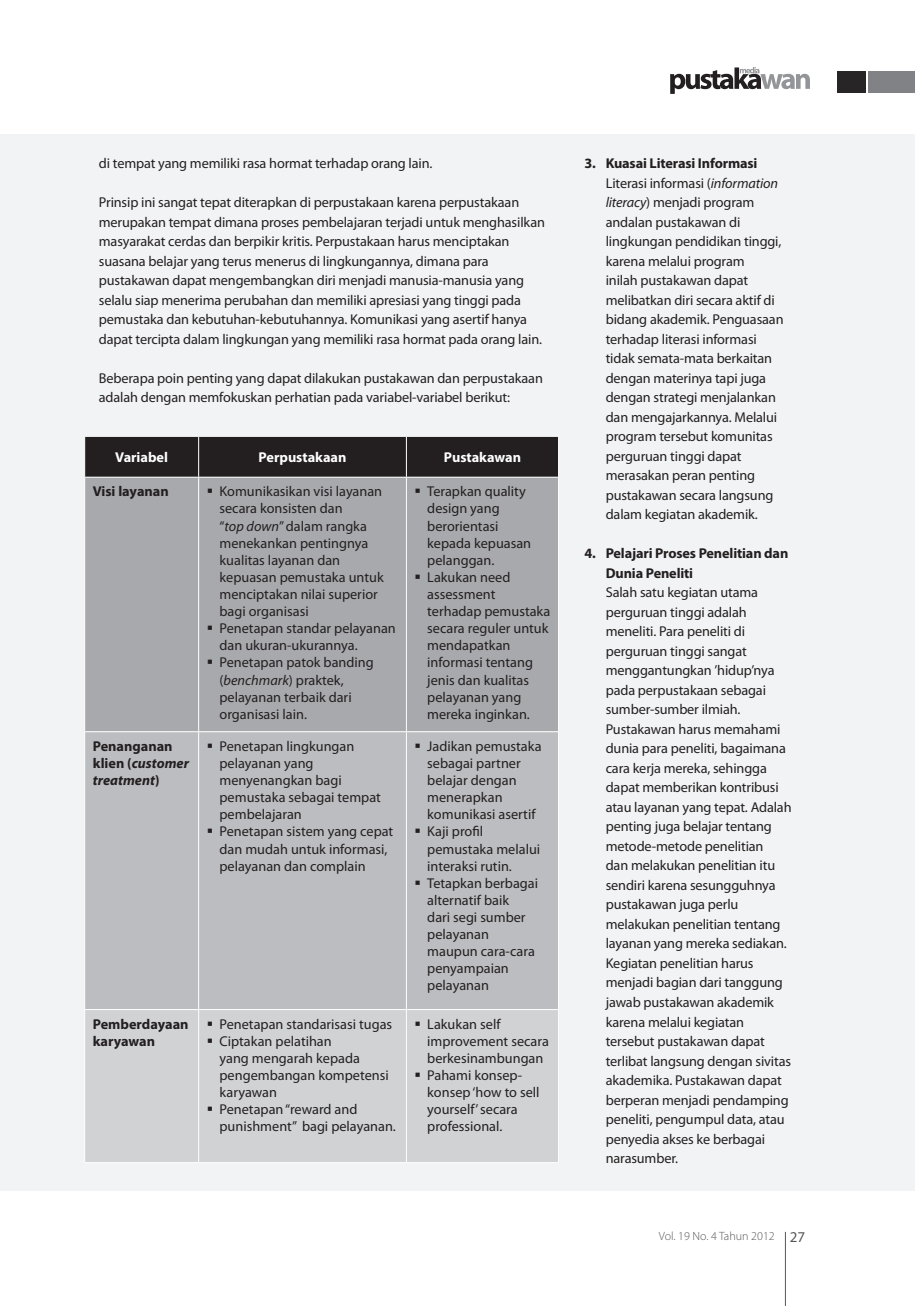
<style>
.page{position:relative;width:915px;height:1306px;background:#fff}
.page>*{position:absolute;margin:0;border:0;box-sizing:border-box;transform-origin:0 0}
.Normal__Web{font:14.25px/19.5px "Myriad Pro";letter-spacing:-.01em;color:#231f20}
.Normal__Web-2{font:700 14.25px/17.1px "Myriad Pro";letter-spacing:-.01em;color:#231f20}
.Normal__Web-3{font:700 14.25px "Myriad Pro";color:#fff}
.t1{font:300 12px "Myriad Pro";color:#57585a}
.s1{font-style:italic}
.s2{font-weight:400;font-size:15px}
</style>
<div class="page">
<hr style="left:784px;top:1231px;width:1px;height:74px;background:#57585a">
<svg style="left:670px;top:67px;width:139px;height:27px"></svg>
<div style="left:867px;top:71px;width:47px;height:21px;background:#808285"></div>
<div style="left:837px;top:71px;width:28px;height:21px;background:#282526"></div>
<div style="left:0;top:134px;width:914px;height:1056px;background:#f2f3f4"></div>
<div style="left:85px;top:437px;width:473px;height:40px;background:#231f20"></div>
<div style="left:85px;top:478px;width:473px;height:253px;background:#a8a9ad"></div>
<div style="left:85px;top:732px;width:473px;height:277px;background:#bcbdc0"></div>
<div style="left:85px;top:1010px;width:473px;height:152px;background:#d1d2d4"></div>
<hr style="left:84px;top:436px;width:114px;height:1px;background:#fff">
<hr style="left:84px;top:437px;width:1px;height:40px;background:#fff">
<hr style="left:198px;top:436px;width:208px;height:1px;background:#fff">
<hr style="left:198px;top:437px;width:1px;height:40px;background:#fff">
<hr style="left:406px;top:436px;width:152px;height:1px;background:#fff">
<hr style="left:406px;top:437px;width:1px;height:40px;background:#fff">
<hr style="left:558px;top:437px;width:1px;height:40px;background:#fff">
<hr style="left:84px;top:477px;width:114px;height:1px;background:#fff">
<hr style="left:84px;top:477px;width:1px;height:254px;background:#fff">
<hr style="left:198px;top:477px;width:208px;height:1px;background:#fff">
<hr style="left:198px;top:477px;width:1px;height:254px;background:#fff">
<hr style="left:406px;top:477px;width:152px;height:1px;background:#fff">
<hr style="left:406px;top:477px;width:1px;height:254px;background:#fff">
<hr style="left:558px;top:477px;width:1px;height:254px;background:#fff">
<hr style="left:84px;top:731px;width:114px;height:1px;background:#fff">
<hr style="left:84px;top:732px;width:1px;height:277px;background:#fff">
<hr style="left:198px;top:731px;width:208px;height:1px;background:#fff">
<hr style="left:198px;top:732px;width:1px;height:277px;background:#fff">
<hr style="left:406px;top:731px;width:152px;height:1px;background:#fff">
<hr style="left:406px;top:732px;width:1px;height:277px;background:#fff">
<hr style="left:558px;top:732px;width:1px;height:277px;background:#fff">
<hr style="left:84px;top:1009px;width:114px;height:1px;background:#fff">
<hr style="left:84px;top:1009px;width:1px;height:153px;background:#fff">
<hr style="left:198px;top:1009px;width:208px;height:1px;background:#fff">
<hr style="left:198px;top:1009px;width:1px;height:153px;background:#fff">
<hr style="left:406px;top:1009px;width:152px;height:1px;background:#fff">
<hr style="left:406px;top:1009px;width:1px;height:153px;background:#fff">
<hr style="left:558px;top:1009px;width:1px;height:153px;background:#fff">
<hr style="left:84px;top:1162px;width:114px;height:1px;background:#fff">
<hr style="left:198px;top:1162px;width:208px;height:1px;background:#fff">
<hr style="left:406px;top:1162px;width:152px;height:1px;background:#fff">
<svg style="left:213px;top:496px;width:14px;height:1px"></svg>
<svg style="left:213px;top:633px;width:14px;height:1px"></svg>
<svg style="left:213px;top:667px;width:14px;height:1px"></svg>
<svg style="left:421px;top:496px;width:14px;height:1px"></svg>
<svg style="left:421px;top:582px;width:14px;height:1px"></svg>
<svg style="left:213px;top:751px;width:14px;height:1px"></svg>
<svg style="left:213px;top:836px;width:14px;height:1px"></svg>
<svg style="left:421px;top:751px;width:14px;height:1px"></svg>
<svg style="left:421px;top:836px;width:14px;height:1px"></svg>
<svg style="left:421px;top:887px;width:14px;height:1px"></svg>
<svg style="left:213px;top:1028px;width:14px;height:1px"></svg>
<svg style="left:213px;top:1045px;width:14px;height:1px"></svg>
<svg style="left:213px;top:1114px;width:14px;height:1px"></svg>
<svg style="left:421px;top:1028px;width:14px;height:1px"></svg>
<svg style="left:421px;top:1080px;width:14px;height:1px"></svg>
<p class="Normal__Web" style="left:99px;top:153px;width:335px">di tempat yang memiliki rasa hormat terhadap orang lain.</p>
<p class="Normal__Web" style="left:99px;top:192px;width:447px">Prinsip ini sangat tepat diterapkan di perpustakaan karena perpustakaan merupakan tempat dimana proses pembelajaran terjadi untuk menghasilkan masyarakat cerdas dan berpikir kritis. Perpustakaan harus menciptakan suasana belajar yang terus menerus di lingkungannya, dimana para pustakawan dapat mengembangkan diri menjadi manusia-manusia yang selalu siap menerima perubahan dan memiliki apresiasi yang tinggi pada pemustaka dan kebutuhan-kebutuhannya. Komunikasi yang asertif hanya dapat tercipta dalam lingkungan yang memiliki rasa hormat pada orang lain.</p>
<p class="Normal__Web" style="left:99px;top:368px;width:445px">Beberapa poin penting yang dapat dilakukan pustakawan dan perpustakaan adalah dengan memfokuskan perhatian pada variabel-variabel berikut:</p>
<p class="Normal__Web-3" style="left:115px;top:448px;width:54px">Variabel</p>
<p class="Normal__Web-3" style="left:258px;top:448px;width:89px">Perpustakaan</p>
<p class="Normal__Web-3" style="left:443px;top:448px;width:79px">Pustakawan</p>
<p class="Normal__Web-2" style="left:93px;top:482px;width:77px">Visi layanan</p>
<p class="Normal__Web" style="left:219px;top:483px;width:166px;line-height:17.1px;text-indent:-13px">▪ Komunikasikan visi layanan secara konsisten dan<br>“<span class="s1">top down</span>” dalam rangka menekankan pentingnya kualitas layanan dan kepuasan pemustaka untuk menciptakan nilai superior bagi organisasi</p>
<p class="Normal__Web" style="left:219px;top:619px;width:178px;line-height:17.1px;text-indent:-13px">▪ Penetapan standar pelayanan dan ukuran-ukurannya.</p>
<p class="Normal__Web" style="left:219px;top:654px;width:156px;line-height:17.1px;text-indent:-13px">▪ Penetapan patok banding (<span class="s1">benchmark</span>) praktek, pelayanan terbaik dari organisasi lain.</p>
<p class="Normal__Web" style="left:427px;top:483px;width:105px;line-height:17.1px;text-indent:-13px">▪ Terapkan quality design yang berorientasi kepada kepuasan pelanggan.</p>
<p class="Normal__Web" style="left:427px;top:568px;width:125px;line-height:17.1px;text-indent:-13px">▪ Lakukan need assessment terhadap pemustaka secara reguler untuk mendapatkan informasi tentang jenis dan kualitas pelayanan yang mereka inginkan.</p>
<p class="Normal__Web-2" style="left:93px;top:737px;width:98px">Penanganan klien (<span class="s1">customer treatment</span>)</p>
<p class="Normal__Web" style="left:219px;top:737px;width:163px;line-height:17.1px;text-indent:-13px">▪ Penetapan lingkungan pelayanan yang menyenangkan bagi pemustaka sebagai tempat pembelajaran</p>
<p class="Normal__Web" style="left:219px;top:823px;width:175px;line-height:17.1px;text-indent:-13px">▪ Penetapan sistem yang cepat dan mudah untuk informasi, pelayanan dan complain</p>
<p class="Normal__Web-2" style="left:93px;top:1014px;width:97px">Pemberdayaan karyawan</p>
<p class="Normal__Web" style="left:207px;top:1014px;width:187px">▪ Penetapan standarisasi tugas</p>
<p class="Normal__Web" style="left:219px;top:1032px;width:171px;line-height:17.1px;text-indent:-13px">▪ Ciptakan pelatihan<br>yang mengarah kepada pengembangan kompetensi karyawan</p>
<p class="Normal__Web" style="left:219px;top:1100px;width:178px;line-height:17.1px;text-indent:-13px">▪ Penetapan “reward and punishment” bagi pelayanan.</p>
<p class="Normal__Web" style="left:427px;top:737px;width:116px;line-height:17.1px;text-indent:-13px">▪ Jadikan pemustaka sebagai partner belajar dengan menerapkan komunikasi asertif</p>
<p class="Normal__Web" style="left:427px;top:823px;width:114px;line-height:17.1px;text-indent:-13px">▪ Kaji profil pemustaka melalui interaksi rutin.</p>
<p class="Normal__Web" style="left:427px;top:874px;width:112px;line-height:17.1px;text-indent:-13px">▪ Tetapkan berbagai alternatif baik<br>dari segi sumber pelayanan maupun cara-cara penyampaian pelayanan</p>
<p class="Normal__Web" style="left:427px;top:1015px;width:123px;line-height:17.1px;text-indent:-13px">▪ Lakukan self improvement secara berkesinambungan</p>
<p class="Normal__Web" style="left:427px;top:1066px;width:114px;line-height:17.1px;text-indent:-13px">▪ Pahami konsep&shy;konsep ‘how to sell yourself’ secara professional.</p>
<p class="Normal__Web-2" style="left:584px;top:154px;width:174px">3. Kuasai Literasi Informasi</p>
<p class="Normal__Web" style="left:605px;top:173px;width:179px">Literasi informasi (<span class="s1">information literacy</span>) menjadi program andalan pustakawan di lingkungan pendidikan tinggi, karena melalui program<br>inilah pustakawan dapat melibatkan diri secara aktif di bidang akademik. Penguasaan terhadap literasi informasi tidak semata-mata berkaitan dengan materinya tapi juga dengan strategi menjalankan dan mengajarkannya. Melalui program tersebut komunitas perguruan tinggi dapat merasakan peran penting pustakawan secara langsung dalam kegiatan akademik.</p>
<p class="Normal__Web-2" style="left:605px;top:543px;width:184px;line-height:19.5px;text-indent:-21px">4. Pelajari Proses Penelitian dan<br>Dunia Peneliti</p>
<p class="Normal__Web" style="left:605px;top:582px;width:187px">Salah satu kegiatan utama perguruan tinggi adalah meneliti. Para peneliti di perguruan tinggi sangat menggantungkan ’hidup’nya pada perpustakaan sebagai sumber-sumber ilmiah.<br>Pustakawan harus memahami dunia para peneliti, bagaimana cara kerja mereka, sehingga dapat memberikan kontribusi atau layanan yang tepat. Adalah penting juga belajar tentang metode-metode penelitian<br>dan melakukan penelitian itu sendiri karena sesungguhnya pustakawan juga perlu melakukan penelitian tentang layanan yang mereka sediakan.<br>Kegiatan penelitian harus menjadi bagian dari tanggung jawab pustakawan akademik karena melalui kegiatan tersebut pustakawan dapat terlibat langsung dengan sivitas akademika. Pustakawan dapat berperan menjadi pendamping peneliti, pengumpul data, atau penyedia akses ke berbagai narasumber.</p>
<p class="t1" style="left:658px;top:1228px;width:148px">Vol. 19 No. 4 Tahun 2012 <span class="s2">27</span></p>
</div>
